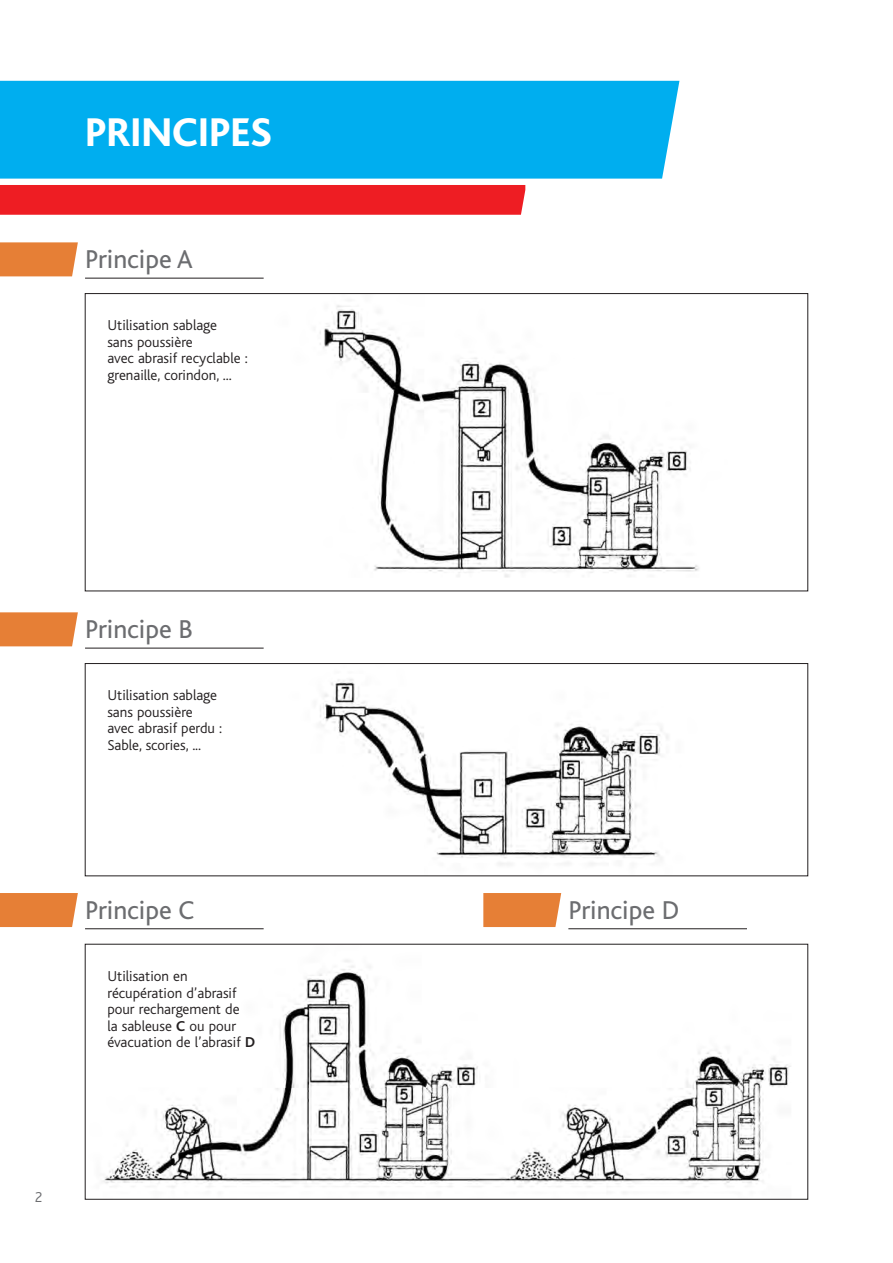
<style>
.page{position:relative;width:893px;height:1263px;background:#fff}
.page>*{position:absolute;margin:0;border:0;box-sizing:border-box;transform-origin:0 0}
.t1{font:800 42px "Bliss";color:#fff}
.t2{font:27px "Bliss";color:#6c6d70}
.t3{font:300 15px/16.5px "Bliss";color:#231f20}
.t4{font:300 15px "Bliss";color:#6c6d70}
.s1{font-weight:700}
</style>
<div class="page">
<div style="left:0;top:81px;width:679px;height:98px;background:#00aeef"></div>
<div style="left:0;top:185px;width:525px;height:30px;background:#ee1d23"></div>
<svg style="left:0;top:242px;width:78px;height:34px;background:#e7853f"></svg>
<svg style="left:0;top:612px;width:78px;height:34px;background:#e7853f"></svg>
<div style="left:0;top:893px;width:78px;height:34px;background:#e67f36"></div>
<div style="left:483px;top:893px;width:78px;height:34px;background:#e67f36"></div>
<img style="left:320px;top:305px;width:379px;height:272px">
<img style="left:320px;top:679px;width:348px;height:186px">
<div style="left:85px;top:663px;width:723px;height:213px;border:1px solid #231f20"></div>
<img style="left:102px;top:960px;width:689px;height:233px">
<hr style="left:85px;top:278px;width:179px;height:1px;background:#231f20">
<hr style="left:85px;top:648px;width:179px;height:1px;background:#231f20">
<hr style="left:85px;top:928px;width:179px;height:1px;background:#231f20">
<hr style="left:568px;top:928px;width:179px;height:1px;background:#231f20">
<h1 class="t1" style="left:85px;top:110px;width:188px">PRINCIPES</h1>
<h2 class="t2" style="left:85px;top:245px;width:109px">Principe A</h2>
<p class="t3" style="left:107px;top:317px;width:142px">Utilisation sablage<br>sans poussière<br>avec abrasif recyclable : grenaille, corindon, ...</p>
<h2 class="t2" style="left:85px;top:615px;width:109px">Principe B</h2>
<p class="t3" style="left:107px;top:687px;width:116px">Utilisation sablage sans poussière avec abrasif perdu :<br>Sable, scories, ...</p>
<h2 class="t2" style="left:85px;top:895px;width:111px">Principe C</h2>
<h2 class="t2" style="left:568px;top:895px;width:112px">Principe D</h2>
<p class="t3" style="left:107px;top:968px;width:149px">Utilisation en récupération d’abrasif pour rechargement de<br>la sableuse <span class="s1">C</span> ou pour évacuation de l’abrasif <span class="s1">D</span></p>
<p class="t4" style="left:35px;top:1189px;width:9px">2</p>
</div>
